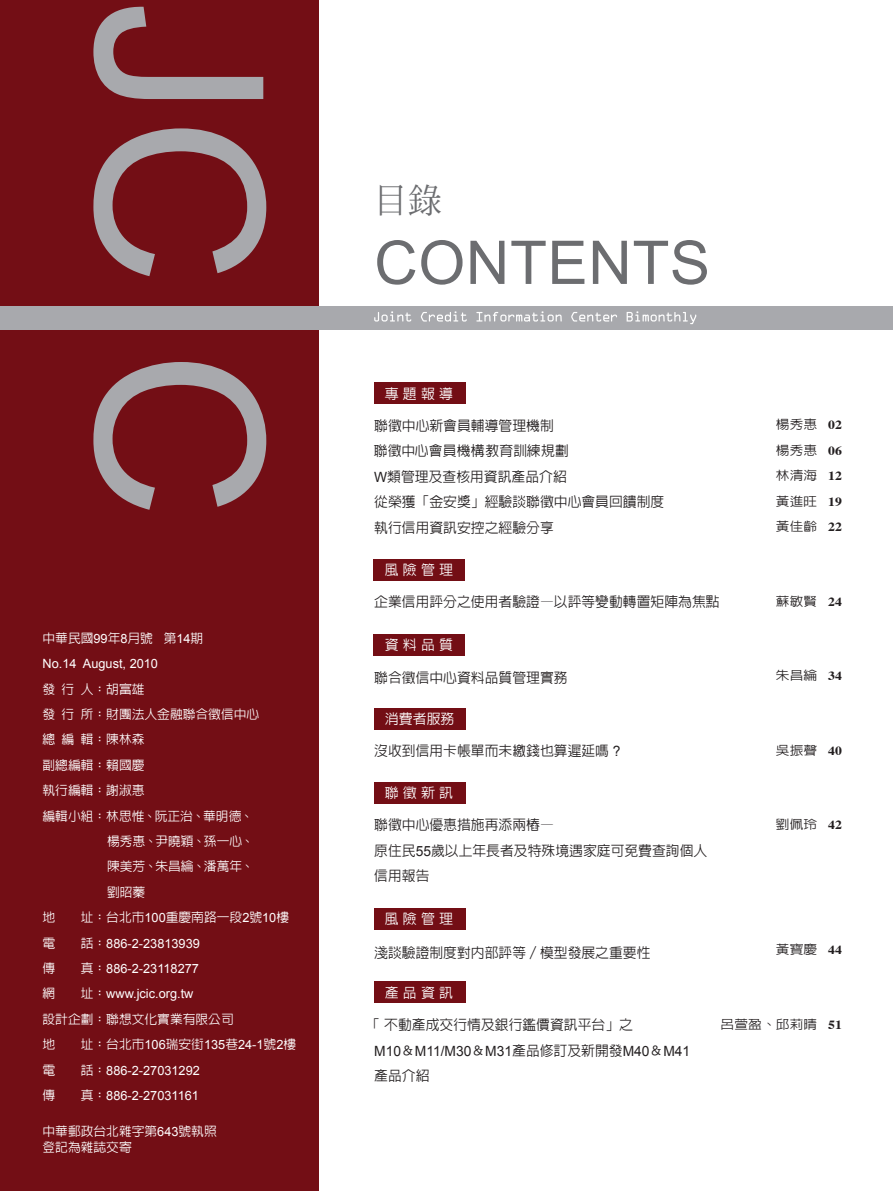
<style>
.page{position:relative;width:893px;height:1191px;background:#fff}
.page>*{position:absolute;margin:0;border:0;box-sizing:border-box;transform-origin:0 0}
.t1{font:60.3px "Arial";letter-spacing:.01em;color:#6c6d70}
.t2{font:500 33.9px "AR Ming B5";color:#6c6d70}
.t3{font:500 14.1px/25.5px "AR Hei B5";color:#231f20}
.t4{font:14.1px "Arial";color:#231f20}
.t5{font:500 13.95px "AR Hei B5";letter-spacing:.3em;color:#fff}
.t6{font:500 12.75px/25.3px "AR Hei B5";color:#fff}
.t7{font:12.75px "Arial";color:#fff}
.t8{font:500 12.45px/25.5px "AR Hei B5";letter-spacing:.01em;color:#231f20;text-align:justify;scale:1.1 1}
.s1{font-family:"Arial";font-weight:400}
.s2{font-family:"AR Hei B5";font-weight:500}
.s3{font-family:"Times";font-weight:700}
</style>
<div class="page">
<hr style="left:892px;top:55px;width:1px;height:34px;background:#bcbdc0">
<svg style="left:892px;top:62px;width:1px;height:20px"></svg>
<div style="left:374px;top:981px;width:91px;height:21px;background:#730e15"></div>
<div style="left:374px;top:908px;width:91px;height:21px;background:#730e15"></div>
<div style="left:0;top:0;width:319px;height:1191px;background:#730e15"></div>
<div style="left:0;top:306px;width:893px;height:23px;background:#a8a9ad"></div>
<svg style="left:93px;top:6px;width:173px;height:504px"></svg>
<svg style="left:374px;top:311px;width:37px;height:10px"></svg>
<svg style="left:421px;top:311px;width:46px;height:10px"></svg>
<svg style="left:476px;top:311px;width:86px;height:10px"></svg>
<svg style="left:571px;top:312px;width:46px;height:9px"></svg>
<svg style="left:627px;top:311px;width:69px;height:13px"></svg>
<div style="left:374px;top:708px;width:91px;height:22px;background:#730e15"></div>
<div style="left:373px;top:559px;width:91px;height:21px;background:#730e15"></div>
<div style="left:373px;top:634px;width:91px;height:22px;background:#730e15"></div>
<div style="left:374px;top:383px;width:91px;height:21px;background:#730e15"></div>
<div style="left:374px;top:782px;width:91px;height:21px;background:#730e15"></div>
<p class="t6" style="left:43px;top:625px;width:162px">中華民國<span class="s1">99</span>年<span class="s1">8</span>月號 第<span class="s1">14</span>期</p>
<p class="t7" style="left:43px;top:656px;width:117px">No.14 August, 2010</p>
<p class="t6" style="left:43px;top:676px;width:104px">發行人：胡富雄</p>
<p class="t6" style="left:43px;top:701px;width:218px">發行所：財團法人金融聯合徵信中心</p>
<p class="t6" style="left:43px;top:727px;width:104px">總編輯：陳林森</p>
<p class="t6" style="left:43px;top:752px;width:103px">副總編輯：賴國慶</p>
<p class="t6" style="left:43px;top:777px;width:103px">執行編輯：謝淑惠</p>
<p class="t6" style="left:43px;top:803px;width:212px">編輯小組：林思惟、阮正治、華明德、</p>
<p class="t6" style="left:107px;top:828px;width:148px">楊秀惠、尹曉穎、孫一心、</p>
<p class="t6" style="left:107px;top:854px;width:148px">陳美芳、朱昌綸、潘萬年、</p>
<p class="t6" style="left:107px;top:879px;width:40px">劉昭蓁</p>
<p class="t6" style="left:43px;top:904px;width:14px">地</p>
<p class="t6" style="left:81px;top:904px;width:210px">址：台北市<span class="s1">100</span>重慶南路一段<span class="s1">2</span>號<span class="s1">10</span>樓</p>
<p class="t6" style="left:43px;top:930px;width:14px">電</p>
<p class="t7" style="left:81px;top:936px;width:121px"><span class="s2">話：</span>886-2-23813939</p>
<p class="t6" style="left:43px;top:955px;width:14px">傳</p>
<p class="t7" style="left:81px;top:961px;width:120px"><span class="s2">真：</span>886-2-23118277</p>
<p class="t6" style="left:43px;top:980px;width:14px">網</p>
<p class="t7" style="left:81px;top:986px;width:114px"><span class="s2">址：</span>www.jcic.org.tw</p>
<p class="t6" style="left:43px;top:1006px;width:193px">設計企劃：聯想文化實業有限公司地</p>
<p class="t6" style="left:81px;top:1031px;width:217px">址：台北市<span class="s1">106</span>瑞安街<span class="s1">135</span>巷<span class="s1">24-1</span>號<span class="s1">2</span>樓</p>
<p class="t6" style="left:43px;top:1057px;width:14px">電</p>
<p class="t7" style="left:81px;top:1062px;width:121px"><span class="s2">話：</span>886-2-27031292</p>
<p class="t6" style="left:43px;top:1082px;width:14px">傳</p>
<p class="t7" style="left:81px;top:1088px;width:120px"><span class="s2">真：</span>886-2-27031161</p>
<p class="t6" style="left:43px;top:1122px;width:176px;line-height:16.5px">中華郵政台北雜字第<span class="s1">643</span>號執照登記為雜誌交寄</p>
<h2 class="t2" style="left:374px;top:183px;width:69px">目錄</h2>
<h1 class="t1" style="left:374px;top:229px;width:337px">CONTENTS</h1>
<p class="t5" style="left:385px;top:386px;width:70px">專題報導</p>
<p class="t3" style="left:374px;top:412px;width:292px">聯徵中心新會員輔導管理機制<br>聯徵中心會員機構教育訓練規劃<br><span class="s1">W</span>類管理及查核用資訊產品介紹<br>從榮獲「金安獎」經驗談聯徵中心會員回饋制度執行信用資訊安控之經驗分享</p>
<p class="t5" style="left:385px;top:563px;width:70px">風險管理</p>
<p class="t3" style="left:374px;top:589px;width:347px">企業信用評分之使用者驗證—以評等變動轉置矩陣為焦點</p>
<p class="t5" style="left:385px;top:637px;width:70px">資料品質</p>
<p class="t3" style="left:374px;top:665px;width:195px">聯合徵信中心資料品質管理實務</p>
<p class="t5" style="left:385px;top:711px;width:71px">消費者服務</p>
<p class="t3" style="left:374px;top:738px;width:248px">沒收到信用卡帳單而未繳錢也算遲延嗎 <span class="s1">?</span></p>
<p class="t5" style="left:385px;top:786px;width:70px">聯徵新訊</p>
<p class="t3" style="left:374px;top:812px;width:335px">聯徵中心優惠措施再添兩樁—<br>原住民<span class="s1">55</span>歲以上年長者及特殊境遇家庭可免費查詢個人信用報告</p>
<p class="t5" style="left:385px;top:911px;width:70px">風險管理</p>
<p class="t3" style="left:374px;top:939px;width:278px">淺談驗證制度對內部評等／模型發展之重要性</p>
<p class="t5" style="left:385px;top:986px;width:70px">產品資訊</p>
<p class="t3" style="left:366px;top:1012px;width:268px">「不動產成交行情及銀行鑑價資訊平台」之</p>
<p class="t4" style="left:374px;top:1042px;width:318px">M10<span class="s2">＆</span>M11/M30<span class="s2">＆</span>M31<span class="s2">產品修訂及新開發</span>M40<span class="s2">＆</span>M41</p>
<p class="t3" style="left:374px;top:1063px;width:57px">產品介紹</p>
<p class="t8" style="left:776px;top:412px;width:62px">楊秀惠 <span class="s3">02</span>楊秀惠 <span class="s3">06</span>林清海 <span class="s3">12</span>黃進旺 <span class="s3">19</span>黃佳齡 <span class="s3">22</span></p>
<p class="t8" style="left:776px;top:588px;width:62px">蘇敏賢 <span class="s3">24</span></p>
<p class="t8" style="left:776px;top:662px;width:62px">朱昌綸 <span class="s3">34</span></p>
<p class="t8" style="left:776px;top:737px;width:62px">吳振聲 <span class="s3">40</span></p>
<p class="t8" style="left:776px;top:811px;width:62px">劉佩玲 <span class="s3">42</span></p>
<p class="t8" style="left:776px;top:937px;width:62px">黃寶慶 <span class="s3">44</span></p>
<p class="t8" style="left:721px;top:1011px;width:112px">呂萱盈、邱莉晴 <span class="s3">51</span></p>
</div>
